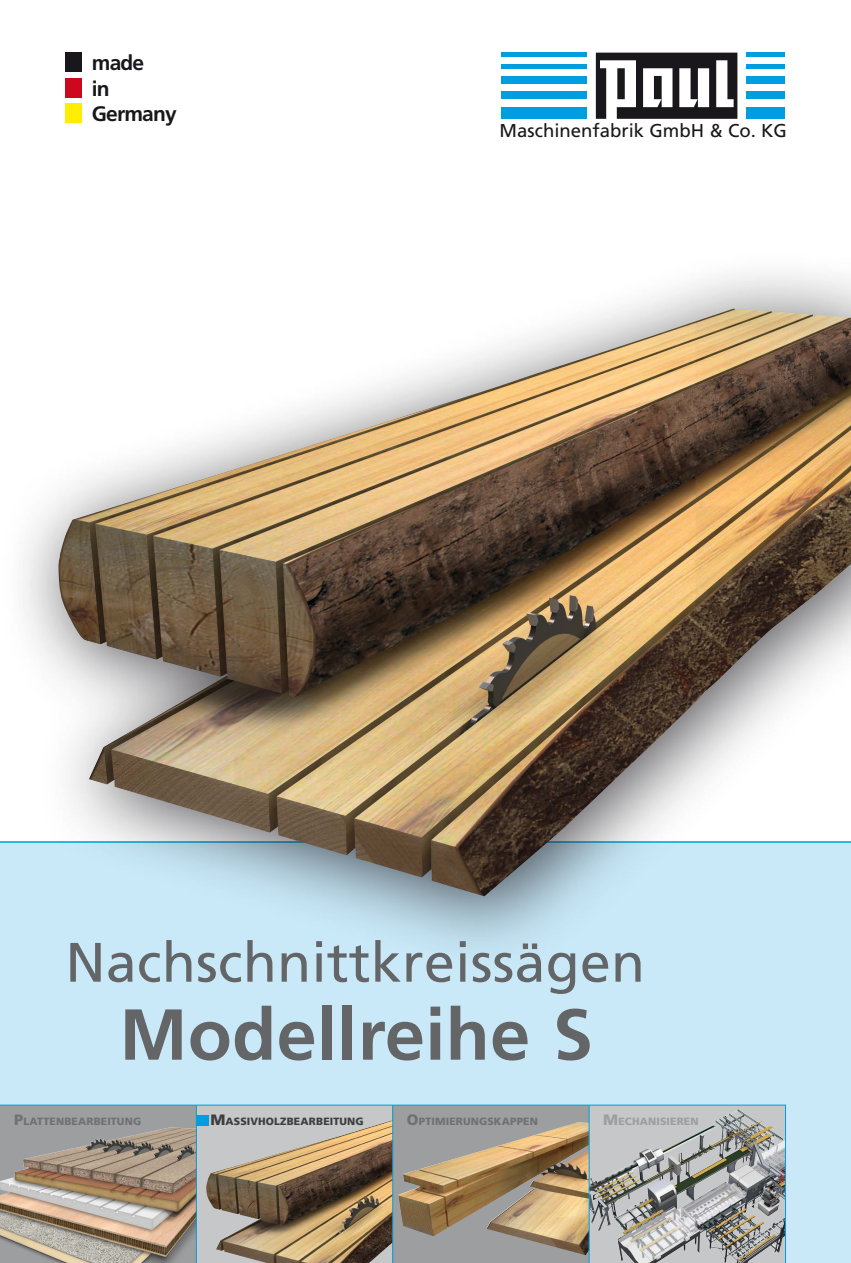
<style>
.page{position:relative;width:851px;height:1263px;background:#fff}
.page>*{position:absolute;margin:0;border:0;box-sizing:border-box;transform-origin:0 0}
.t1{font:700 72px "Frutiger";letter-spacing:.005em;color:#646567}
.t2{font:55.5px "Frutiger";letter-spacing:.005em;color:#646567}
.t3{font:700 21px/25.2px "Frutiger";letter-spacing:-.04em;color:#1a171c}
.t4{font:18.6px "Frutiger";color:#1a171c}
.t5{font:900 10.5px "Frutiger LT Std";letter-spacing:.015em;color:#707172}
.t6{font:900 10.5px "Frutiger LT Std";letter-spacing:.015em;color:#3e3d40}
.t7{font:900 10.5px "Frutiger LT Std";letter-spacing:.01em;color:#9c9e9f}
.s1{font-size:15px}
</style>
<div class="page">
<div style="left:0;top:842px;width:850px;height:421px;background:#c9e9f8"></div>
<div style="left:0;top:1105px;width:196px;height:158px;background:#9c9e9f"></div>
<div style="left:196px;top:1105px;width:196px;height:158px;background:#c6c7c8"></div>
<div style="left:392px;top:1105px;width:197px;height:158px;background:#9c9e9f"></div>
<img style="left:206px;top:1120px;width:186px;height:143px">
<img style="left:398px;top:1122px;width:190px;height:133px">
<img style="left:589px;top:1106px;width:196px;height:157px">
<img style="left:0;top:1123px;width:196px;height:140px">
<div style="left:0;top:250px;width:850px;height:722px;background:#1a171c;opacity:.75"></div>
<img style="left:58px;top:309px;width:792px;height:587px">
<div style="left:501px;top:107px;width:86px;height:12px;background:#009ee0"></div>
<svg style="left:595px;top:53px;width:142px;height:66px"></svg>
<div style="left:746px;top:107px;width:39px;height:12px;background:#009ee0"></div>
<div style="left:501px;top:91px;width:86px;height:8px;background:#009ee0"></div>
<div style="left:746px;top:91px;width:39px;height:8px;background:#009ee0"></div>
<div style="left:501px;top:76px;width:86px;height:8px;background:#009ee0"></div>
<div style="left:746px;top:76px;width:39px;height:8px;background:#009ee0"></div>
<hr style="left:501px;top:64px;width:86px;height:4px;background:#009ee0">
<hr style="left:746px;top:64px;width:39px;height:4px;background:#009ee0">
<hr style="left:501px;top:53px;width:86px;height:4px;background:#009ee0">
<hr style="left:746px;top:53px;width:39px;height:4px;background:#009ee0">
<hr style="left:0;top:1105px;width:785px;height:1px;background:#009ee0">
<hr style="left:196px;top:1105px;width:1px;height:158px;background:#009ee0">
<hr style="left:392px;top:1105px;width:1px;height:158px;background:#009ee0">
<hr style="left:588px;top:1105px;width:1px;height:158px;background:#009ee0">
<hr style="left:785px;top:1105px;width:1px;height:158px;background:#009ee0">
<div style="left:65px;top:53px;width:17px;height:19px;background:#1a171c"></div>
<div style="left:65px;top:78px;width:17px;height:20px;background:#cd071e"></div>
<div style="left:65px;top:104px;width:17px;height:19px;background:#ffed00"></div>
<div style="left:196px;top:1115px;width:13px;height:10px;background:#009ee0"></div>
<h3 class="t3" style="left:92px;top:51px;width:86px">made<br>in<br>Germany</h3>
<h3 class="t4" style="left:499px;top:119px;width:289px">Maschinenfabrik GmbH &amp; Co. KG</h3>
<h2 class="t2" style="left:65px;top:930px;width:581px">Nachschnittkreissägen</h2>
<h1 class="t1" style="left:119px;top:992px;width:475px">Modellreihe S</h1>
<p class="t5" style="left:14px;top:1115px;width:129px"><span class="s1">P</span>LATTENBEARBEITUNG</p>
<p class="t6" style="left:210px;top:1115px;width:155px"><span class="s1">M</span>ASSIVHOLZBEARBEITUNG</p>
<p class="t5" style="left:407px;top:1115px;width:133px"><span class="s1">O</span>PTIMIERUNGSKAPPEN</p>
<p class="t7" style="left:603px;top:1115px;width:97px"><span class="s1">M</span>ECHANISIEREN</p>
</div>
